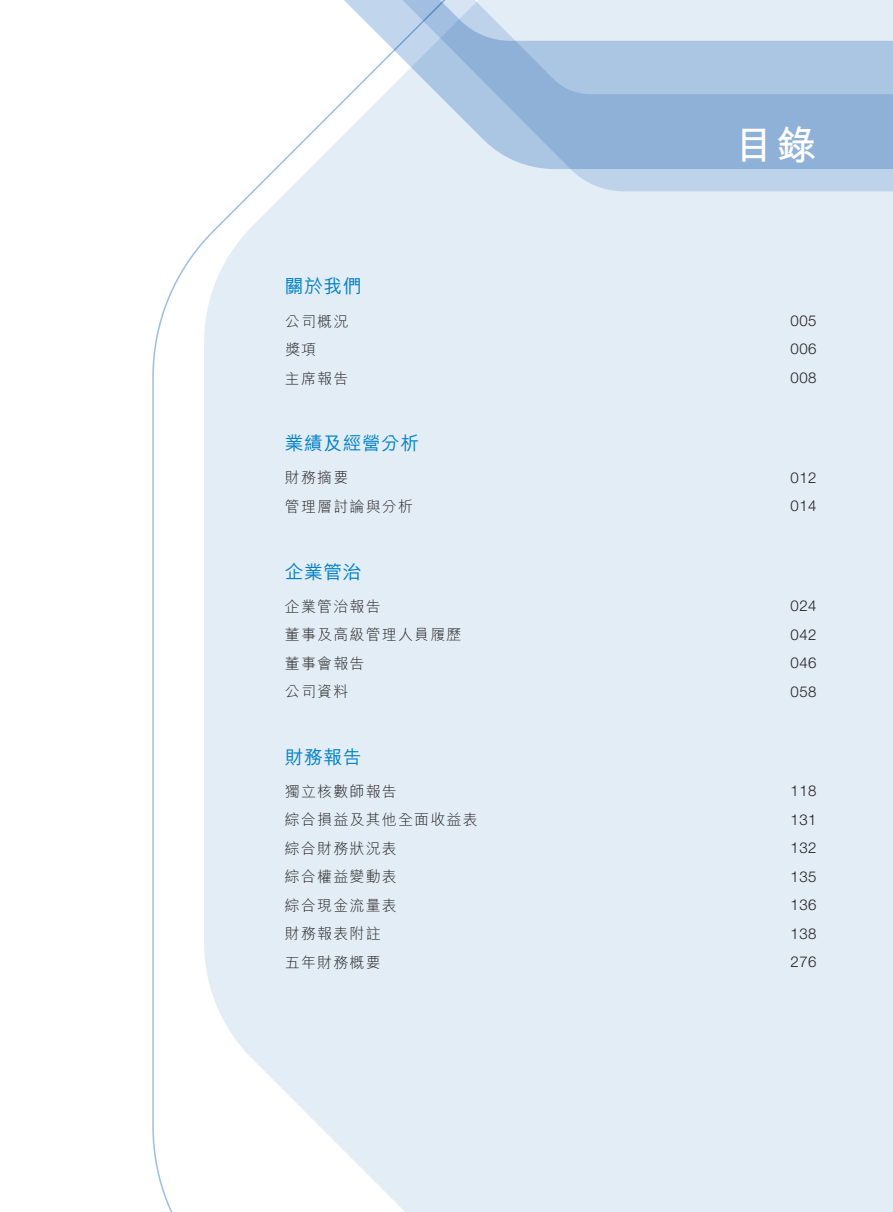
<style>
.page{position:relative;width:893px;height:1212px;background:#fff}
.page>*{position:absolute;margin:0;border:0;box-sizing:border-box;transform-origin:0 0}
.t1{font:700 40.5px "M Hei HK";color:#fff}
.t2{font:500 18.75px "M Hei HK";letter-spacing:.03em;color:#0081c4}
.t3{font:300 15px "M Hei HK";letter-spacing:.08em;color:#231f20}
.t4{font:300 15px "Helvetica Neue LT Std";letter-spacing:.03em;color:#231f20}
</style>
<div class="page">
<div style="left:204px;top:191px;width:689px;height:1021px;background:#e3edf6"></div>
<svg style="left:252px;top:0;width:641px;height:191px"></svg>
<p class="t2" style="left:285px;top:273px;width:78px">關於我們</p>
<h1 class="t1" style="left:734px;top:116px;width:84px">目錄</h1>
<p class="t3" style="left:285px;top:313px;width:65px">公司概況</p>
<p class="t4" style="left:791px;top:311px;width:27px">005</p>
<p class="t3" style="left:285px;top:342px;width:33px">獎項</p>
<p class="t4" style="left:791px;top:340px;width:27px">006</p>
<p class="t3" style="left:285px;top:370px;width:65px">主席報告</p>
<p class="t4" style="left:791px;top:368px;width:27px">008</p>
<p class="t2" style="left:285px;top:429px;width:136px">業績及經營分析</p>
<p class="t3" style="left:285px;top:470px;width:65px">財務摘要</p>
<p class="t4" style="left:791px;top:468px;width:27px">012</p>
<p class="t3" style="left:285px;top:499px;width:130px">管理層討論與分析</p>
<p class="t4" style="left:791px;top:497px;width:27px">014</p>
<p class="t2" style="left:285px;top:558px;width:78px">企業管治</p>
<p class="t3" style="left:285px;top:599px;width:97px">企業管治報告</p>
<p class="t4" style="left:791px;top:597px;width:27px">024</p>
<p class="t3" style="left:285px;top:627px;width:178px">董事及高級管理人員履歷</p>
<p class="t4" style="left:791px;top:625px;width:27px">042</p>
<p class="t3" style="left:285px;top:656px;width:81px">董事會報告</p>
<p class="t4" style="left:791px;top:654px;width:27px">046</p>
<p class="t3" style="left:285px;top:684px;width:65px">公司資料</p>
<p class="t4" style="left:791px;top:682px;width:27px">058</p>
<p class="t2" style="left:285px;top:743px;width:78px">財務報告</p>
<p class="t3" style="left:285px;top:784px;width:114px">獨立核數師報告</p>
<p class="t4" style="left:791px;top:782px;width:27px">118</p>
<p class="t3" style="left:285px;top:812px;width:194px">綜合損益及其他全面收益表</p>
<p class="t4" style="left:791px;top:810px;width:27px">131</p>
<p class="t3" style="left:285px;top:841px;width:114px">綜合財務狀況表</p>
<p class="t4" style="left:791px;top:839px;width:27px">132</p>
<p class="t3" style="left:285px;top:869px;width:114px">綜合權益變動表</p>
<p class="t4" style="left:791px;top:867px;width:27px">135</p>
<p class="t3" style="left:285px;top:898px;width:114px">綜合現金流量表</p>
<p class="t4" style="left:791px;top:896px;width:27px">136</p>
<p class="t3" style="left:285px;top:926px;width:97px">財務報表附註</p>
<p class="t4" style="left:791px;top:924px;width:27px">138</p>
<p class="t3" style="left:285px;top:955px;width:97px">五年財務概要</p>
<p class="t4" style="left:791px;top:953px;width:27px">276</p>
</div>
